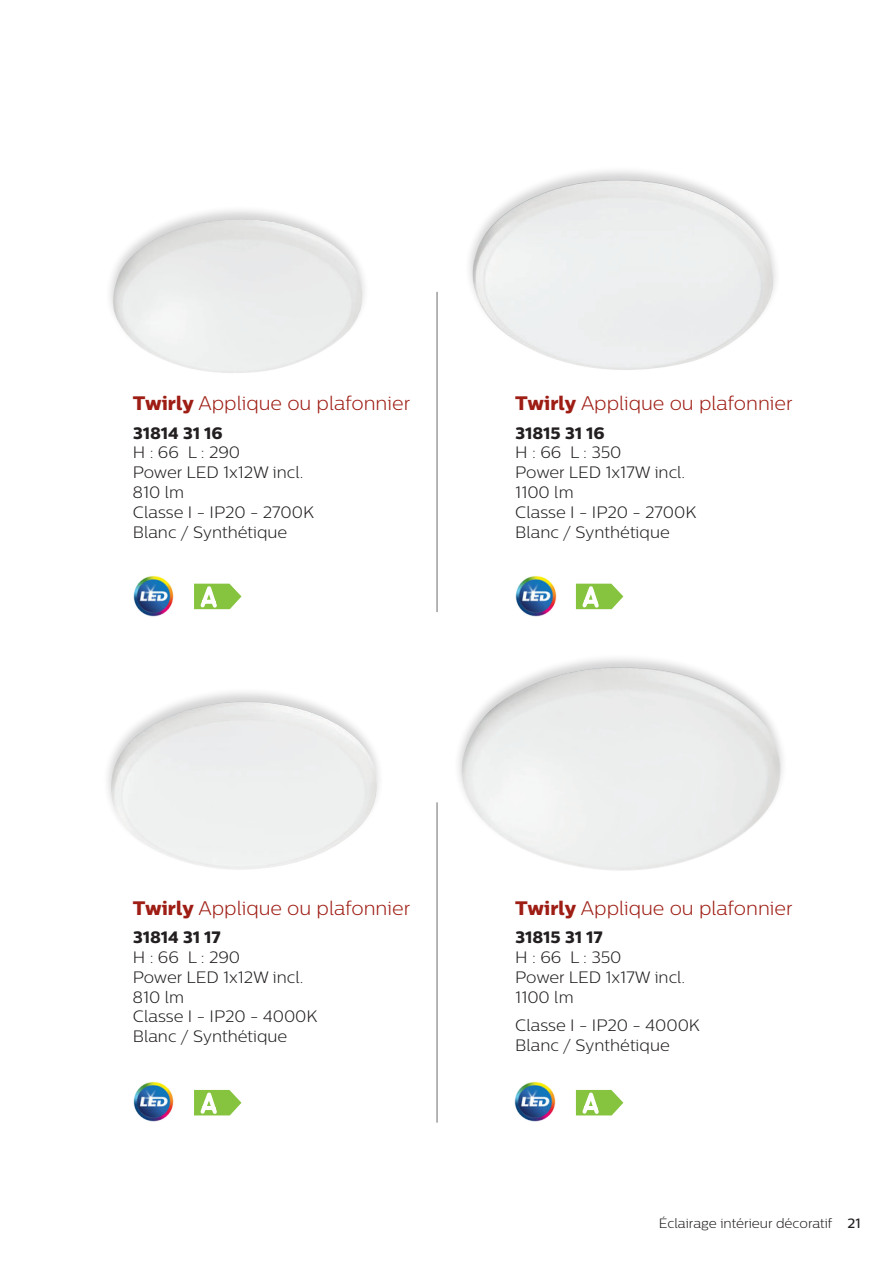
<style>
.page{position:relative;width:893px;height:1263px;background:#fff}
.page>*{position:absolute;margin:0;border:0;box-sizing:border-box;transform-origin:0 0}
.t1{font:300 19.5px "Centrale Sans";color:#9e1d14}
.t2{font:300 16.5px/19.8px "Centrale Sans";color:#231f20}
.t3{font:16.5px "Centrale Sans X Bold";color:#231f20}
.t4{font:300 13.5px "Centrale Sans";color:#231f20}
.s1{font-family:"Centrale Sans X Bold";font-weight:400}
.s2{font-weight:500}
</style>
<div class="page">
<div style="left:105px;top:204px;width:265px;height:171px;background:#231f20;opacity:.2"></div>
<img style="left:108px;top:219px;width:257px;height:156px">
<div style="left:464px;top:165px;width:316px;height:206px;background:#231f20;opacity:.2"></div>
<img style="left:468px;top:179px;width:307px;height:192px">
<div style="left:103px;top:687px;width:281px;height:184px;background:#231f20;opacity:.2"></div>
<img style="left:111px;top:699px;width:269px;height:171px">
<div style="left:453px;top:652px;width:334px;height:220px;background:#231f20;opacity:.2"></div>
<img style="left:461px;top:667px;width:323px;height:205px">
<img style="left:133px;top:1081px;width:41px;height:41px">
<img style="left:514px;top:1081px;width:42px;height:41px">
<img style="left:133px;top:576px;width:41px;height:41px">
<img style="left:515px;top:576px;width:42px;height:41px">
<svg style="left:194px;top:1089px;width:47px;height:27px"></svg>
<svg style="left:576px;top:1089px;width:47px;height:27px"></svg>
<svg style="left:194px;top:583px;width:47px;height:27px"></svg>
<svg style="left:576px;top:583px;width:47px;height:27px"></svg>
<hr style="left:436px;top:802px;width:1px;height:320px;background:#6c6d70">
<hr style="left:436px;top:292px;width:1px;height:320px;background:#6c6d70">
<p class="t1" style="left:133px;top:392px;width:279px"><span class="s1">Twirly</span> Applique ou plafonnier</p>
<p class="t3" style="left:133px;top:422px;width:91px">31814 31 16</p>
<p class="t2" style="left:133px;top:442px;width:183px">H : 66 L : 290<br>Power LED 1x12W incl.<br>810 lm<br>Classe I - IP20 - 2700K<br>Blanc / Synthétique</p>
<p class="t1" style="left:515px;top:392px;width:279px"><span class="s1">Twirly</span> Applique ou plafonnier</p>
<p class="t3" style="left:515px;top:422px;width:91px">31815 31 16</p>
<p class="t2" style="left:515px;top:442px;width:183px">H : 66 L : 350<br>Power LED 1x17W incl.<br>1100 lm<br>Classe I - IP20 - 2700K<br>Blanc / Synthétique</p>
<p class="t1" style="left:133px;top:896px;width:279px"><span class="s1">Twirly</span> Applique ou plafonnier</p>
<p class="t3" style="left:133px;top:926px;width:89px">31814 31 17</p>
<p class="t2" style="left:133px;top:947px;width:186px">H : 66 L : 290<br>Power LED 1x12W incl.<br>810 lm<br>Classe I - IP20 - 4000K<br>Blanc / Synthétique</p>
<p class="t1" style="left:515px;top:896px;width:279px"><span class="s1">Twirly</span> Applique ou plafonnier</p>
<p class="t3" style="left:515px;top:926px;width:89px">31815 31 17</p>
<p class="t2" style="left:515px;top:947px;width:171px">H : 66 L : 350<br>Power LED 1x17W incl.<br>1100 lm</p>
<p class="t2" style="left:515px;top:1014px;width:186px">Classe I - IP20 - 4000K<br>Blanc / Synthétique</p>
<p class="t4" style="left:658px;top:1215px;width:203px">Éclairage intérieur décoratif <span class="s2">21</span></p>
</div>
